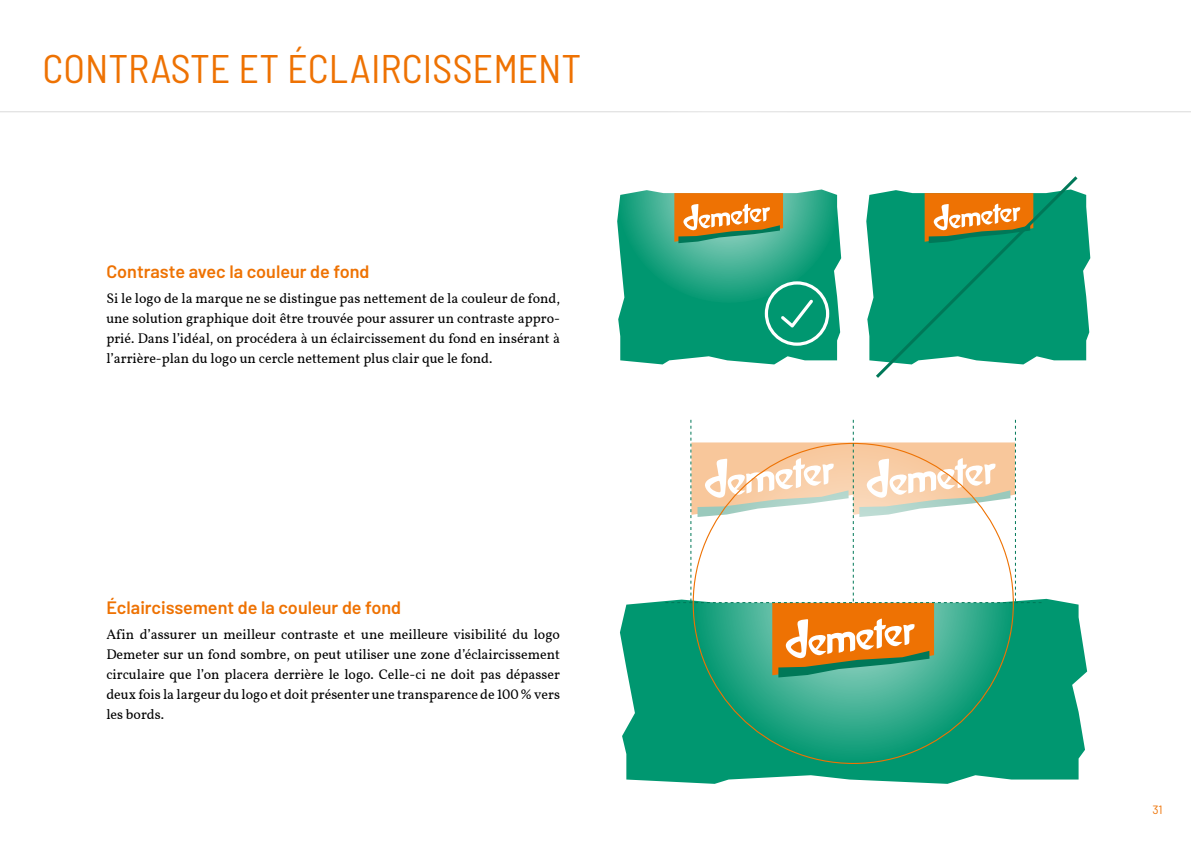
<style>
.page{position:relative;width:1191px;height:842px;background:#fff}
.page>*{position:absolute;margin:0;border:0;box-sizing:border-box;transform-origin:0 0}
.t1{font:semi-condensed 40px "Barlow";color:#ee7203}
.t2{font:600 18px "Barlow";color:#ee7203}
.t3{font:14px/20px "Demeter Vollkorn";color:#000;text-align:justify}
.t4{font:12px "Barlow";color:#ee7203}
</style>
<div class="page">
<hr style="left:0;top:111px;width:1191px;height:1px;background:#dadada">
<svg style="left:620px;top:599px;width:467px;height:185px;background:#1ea380"></svg>
<svg style="left:692px;top:440px;width:323px;height:324px;background:#2ea684"></svg>
<svg style="left:665px;top:420px;width:376px;height:257px"></svg>
<div style="left:617px;top:83px;width:223px;height:220px;background:#fff;border-radius:50%"></div>
<svg style="left:866px;top:192px;width:224px;height:169px"></svg>
<svg style="left:872px;top:176px;width:208px;height:202px"></svg>
<svg style="left:617px;top:189px;width:224px;height:175px;background:#42a57f"></svg>
<h1 class="t1" style="left:43px;top:43px;width:540px">CONTRASTE ET ÉCLAIRCISSEMENT</h1>
<p class="t2" style="left:106px;top:260px;width:264px">Contraste avec la couleur de fond</p>
<p class="t3" style="left:106px;top:287px;width:455px">Si le logo de la marque ne se distingue pas nettement de la couleur de fond, une solution graphique doit être trouvée pour assurer un contraste appro&shy;prié. Dans l’idéal, on procédera à un éclaircissement du fond en insérant à l’arrière-plan du logo un cercle nettement plus clair que le fond.</p>
<p class="t2" style="left:106px;top:596px;width:296px">Éclaircissement de la couleur de fond</p>
<p class="t3" style="left:106px;top:623px;width:455px">Afin d’assurer un meilleur contraste et une meilleure visibilité du logo Demeter sur un fond sombre, on peut utiliser une zone d’éclaircissement circulaire que l’on placera derrière le logo. Celle-ci ne doit pas dépasser deux fois la largeur du logo et doit présenter une transparence de 100 % vers les bords.</p>
<p class="t4" style="left:1152px;top:802px;width:12px">31</p>
</div>
